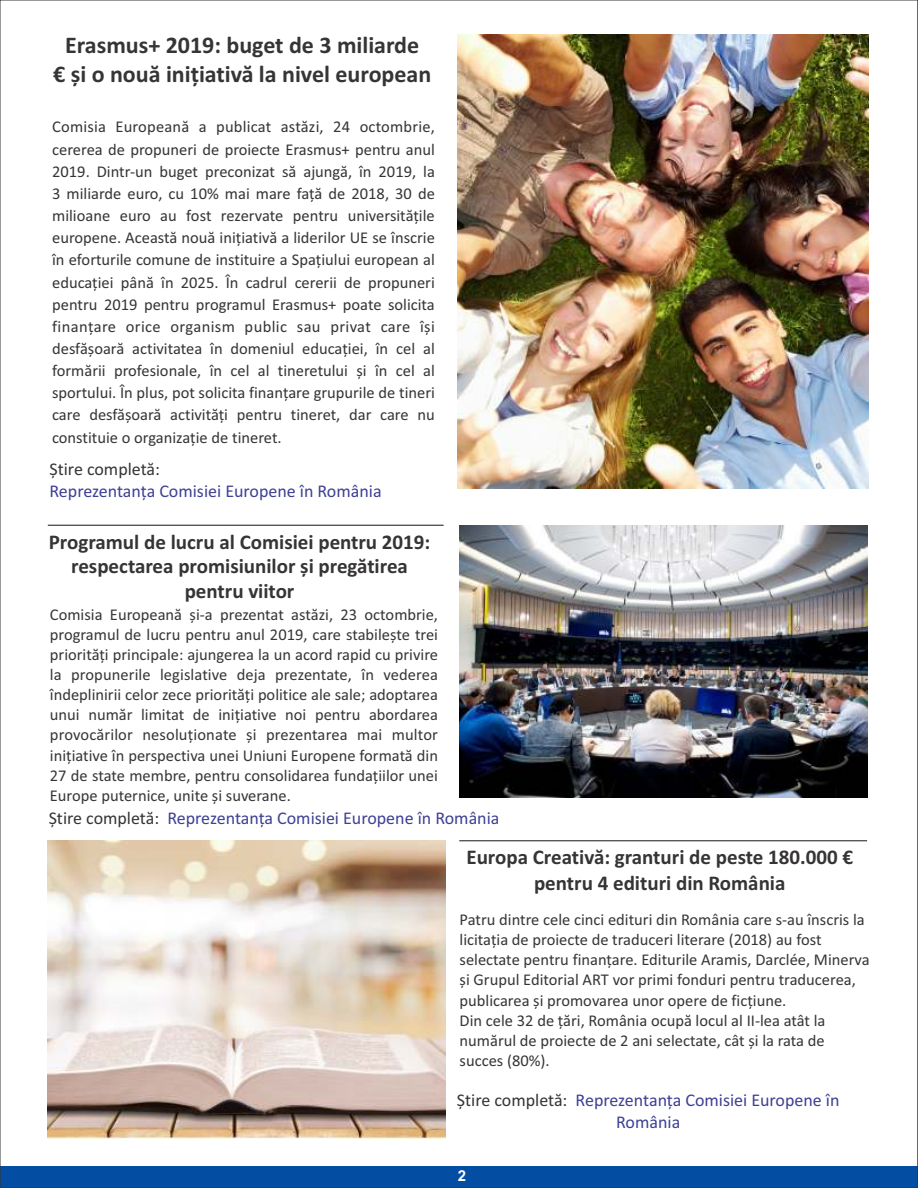
<style>
.page{position:relative;width:918px;height:1188px;background:#fff}
.page>*{position:absolute;margin:0;border:0;box-sizing:border-box;transform-origin:0 0}
.t1{font:700 24px/29.2px "Calibri";color:#373435;text-align:center}
.t2{font:700 21px/24.3px "Calibri";color:#373435;text-align:center}
.t3{font:18px/21.9px "Calibri";color:#3e4095;text-align:center}
.t4{font:18px "Calibri";color:#373435}
.t5{font:16.5px/20.1px "Calibri";color:#363636;text-align:justify}
.t6{font:16.5px/22.2px "Calibri";color:#373435;text-align:justify}
.t7{font:700 15px "Arial";color:#fefefe}
.s1{color:#373435}
</style>
<div class="page">
<hr style="left:48px;top:525px;width:396px;height:1px;background:#373435">
<div style="left:0;top:1166px;width:918px;height:22px;background:#034da2"></div>
<hr style="left:459px;top:840px;width:408px;height:1px;background:#373435">
<img style="left:458px;top:34px;width:411px;height:455px">
<img style="left:459px;top:525px;width:408px;height:272px">
<img style="left:48px;top:841px;width:397px;height:297px">
<svg style="left:917px;top:0;width:1px;height:1188px"></svg>
<h1 class="t1" style="left:53px;top:32px;width:380px">Erasmus+ 2019: buget de 3 miliarde<br>€ și o nouă inițiativă la nivel european</h1>
<p class="t6" style="left:52px;top:117px;width:384px">Comisia Europeană a publicat astăzi, 24 octombrie, cererea de propuneri de proiecte Erasmus+ pentru anul 2019. Dintr-un buget preconizat să ajungă, în 2019, la 3 miliarde euro, cu 10% mai mare față de 2018, 30 de milioane euro au fost rezervate pentru universitățile europene. Această nouă inițiativă a liderilor UE se înscrie în eforturile comune de instituire a Spațiului european al educației până în 2025. În cadrul cererii de propuneri pentru 2019 pentru programul Erasmus+ poate solicita finanțare orice organism public sau privat care își desfășoară activitatea în domeniul educației, în cel al formării profesionale, în cel al tineretului și în cel al sportului. În plus, pot solicita finanțare grupurile de tineri care desfășoară activități pentru tineret, dar care nu constituie o organizație de tineret.</p>
<p class="t4" style="left:50px;top:462px;width:112px">Știre completă:</p>
<p class="t3" style="left:50px;top:482px;width:334px">Reprezentanța Comisiei Europene în România</p>
<p class="t2" style="left:49px;top:532px;width:383px">Programul de lucru al Comisiei pentru 2019: respectarea promisiunilor și pregătirea pentru viitor</p>
<p class="t5" style="left:50px;top:605px;width:390px">Comisia Europeană și-a prezentat astăzi, 23 octombrie, programul de lucru pentru anul 2019, care stabilește trei priorități principale: ajungerea la un acord rapid cu privire la propunerile legislative deja prezentate, în vederea îndeplinirii celor zece priorități politice ale sale; adoptarea unui număr limitat de inițiative noi pentru abordarea provocărilor nesoluționate și prezentarea mai multor inițiative în perspectiva unei Uniuni Europene formată din 27 de state membre, pentru consolidarea fundațiilor unei Europe puternice, unite și suverane.</p>
<p class="t3" style="left:49px;top:808px;width:452px"><span class="s1">Știre completă:</span> Reprezentanța Comisiei Europene în România</p>
<p class="t2" style="left:466px;top:846px;width:388px;line-height:25.7px">Europa Creativă: granturi de peste 180.000 € pentru 4 edituri din România</p>
<p class="t5" style="left:460px;top:911px;width:412px;text-align:left">Patru dintre cele cinci edituri din România care s-au înscris la licitația de proiecte de traduceri literare (2018) au fost selectate pentru finanțare. Editurile Aramis, Darclée, Minerva și Grupul Editorial ART vor primi fonduri pentru traducerea, publicarea și promovarea unor opere de ficțiune.<br>Din cele 32 de țări, România ocupă locul al II-lea atât la numărul de proiecte de 2 ani selectate, cât și la rata de succes (80%).</p>
<p class="t3" style="left:457px;top:1090px;width:384px"><span class="s1">Știre completă:</span> Reprezentanța Comisiei Europene în<br>România</p>
<p class="t7" style="left:458px;top:1170px;width:10px">2</p>
</div>
